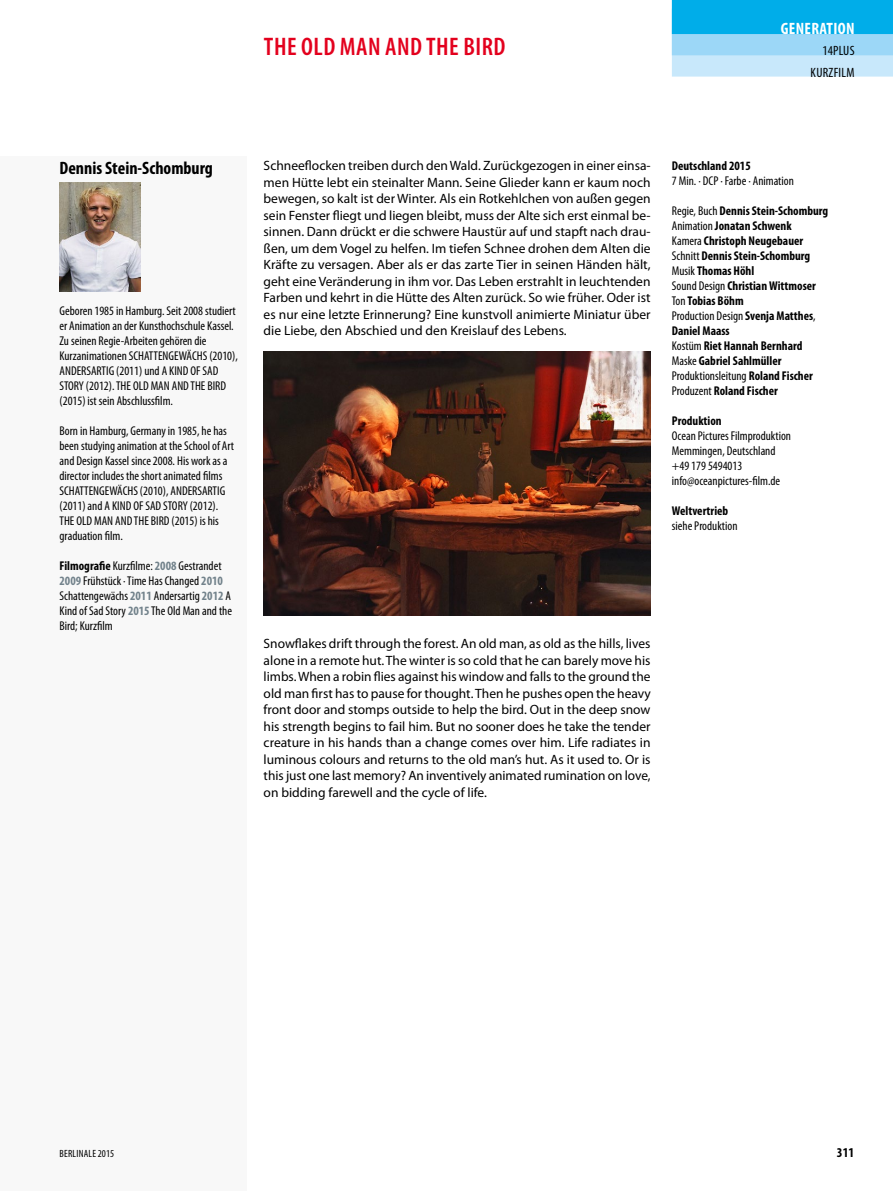
<style>
.page{position:relative;width:893px;height:1191px;background:#fff}
.page>*{position:absolute;margin:0;border:0;box-sizing:border-box;transform-origin:0 0}
.t1{font:600 condensed 25.5px "Myriad Pro";letter-spacing:.02em;color:#e3001d}
.t2{font:700 condensed 18px "Myriad Pro";color:#000}
.t3{font:700 condensed 16.5px "Myriad Pro";letter-spacing:.02em;color:#fff}
.t4{font:13.5px/16.5px "Myriad Pro";color:#000;text-align:justify}
.t5{font:condensed 13.5px "Myriad Pro";letter-spacing:.02em;color:#000}
.t6{font:700 condensed 13.5px "Myriad Pro";color:#000}
.t7{font:condensed 12.75px/15px "Myriad Pro";color:#000}
.t8{font:700 condensed 12.75px/15px "Myriad Pro";color:#000}
.t9{font:condensed 10.5px "Myriad Pro";letter-spacing:.02em;color:#000}
.s1{font-weight:700}
.s2{font-weight:700;color:#72828b}
.s3{font-weight:400}
</style>
<div class="page">
<div style="left:0;top:156px;width:247px;height:1035px;background:#f8f8f8"></div>
<img style="left:264px;top:351px;width:387px;height:264px">
<img style="left:60px;top:183px;width:80px;height:108px">
<div style="left:672px;top:30px;width:221px;height:47px;background:#c8e8fb"></div>
<div style="left:672px;top:9px;width:221px;height:46px;background:#9cd7f7"></div>
<div style="left:672px;top:0;width:221px;height:34px;background:#00ade9"></div>
<h1 class="t1" style="left:264px;top:31px;width:243px">THE OLD MAN AND THE BIRD</h1>
<p class="t3" style="left:781px;top:18px;width:75px">GENERATION</p>
<p class="t5" style="left:823px;top:43px;width:33px">14PLUS</p>
<p class="t5" style="left:811px;top:64px;width:45px">KURZFILM</p>
<h2 class="t2" style="left:60px;top:157px;width:155px">Dennis Stein-Schomburg</h2>
<p class="t7" style="left:60px;top:303px;width:180px">Geboren 1985 in Hamburg. Seit 2008 studiert er Animation an der Kunsthochschule Kassel.<br>Zu seinen Regie-Arbeiten gehören die Kurzanimationen SCHATTENGEWÄCHS (2010), ANDERSARTIG (2011) und A KIND OF SAD STORY (2012). THE OLD MAN AND THE BIRD (2015) ist sein Abschlussfilm.</p>
<p class="t7" style="left:60px;top:423px;width:176px">Born in Hamburg, Germany in 1985, he has been studying animation at the School of Art and Design Kassel since 2008. His work as a director includes the short animated films SCHATTENGEWÄCHS (2010), ANDERSARTIG (2011) and A KIND OF SAD STORY (2012).<br>THE OLD MAN AND THE BIRD (2015) is his graduation film.</p>
<p class="t7" style="left:60px;top:558px;width:174px"><span class="s1">Filmografie</span> Kurzfilme: <span class="s2">2008</span> Gestrandet <span class="s2">2009</span> Frühstück · Time Has Changed <span class="s2">2010<br></span>Schattengewächs <span class="s2">2011</span> Andersartig <span class="s2">2012</span> A Kind of Sad Story <span class="s2">2015</span> The Old Man and the Bird; Kurzfilm</p>
<p class="t4" style="left:264px;top:157px;width:388px">Schneeflocken treiben durch den Wald. Zurückgezogen in einer einsa&shy;men Hütte lebt ein steinalter Mann. Seine Glieder kann er kaum noch bewegen, so kalt ist der Winter. Als ein Rotkehlchen von außen gegen sein Fenster fliegt und liegen bleibt, muss der Alte sich erst einmal be&shy;sinnen. Dann drückt er die schwere Haustür auf und stapft nach drau&shy;ßen, um dem Vogel zu helfen. Im tiefen Schnee drohen dem Alten die Kräfte zu versagen. Aber als er das zarte Tier in seinen Händen hält, geht eine Veränderung in ihm vor. Das Leben erstrahlt in leuchtenden Farben und kehrt in die Hütte des Alten zurück. So wie früher. Oder ist es nur eine letzte Erinnerung? Eine kunstvoll animierte Miniatur über die Liebe, den Abschied und den Kreislauf des Lebens.</p>
<p class="t8" style="left:672px;top:158px;width:80px">Deutschland 2015</p>
<p class="t7" style="left:672px;top:173px;width:124px">7 Min. · DCP · Farbe · Animation</p>
<p class="t8" style="left:672px;top:203px;width:158px"><span class="s3">Regie, Buch</span> Dennis Stein-Schomburg<br><span class="s3">Animation</span> Jonatan Schwenk<br><span class="s3">Kamera</span> Christoph Neugebauer<br><span class="s3">Schnitt</span> Dennis Stein-Schomburg<br><span class="s3">Musik</span> Thomas Höhl<br><span class="s3">Sound Design</span> Christian Wittmoser<br><span class="s3">Ton</span> Tobias Böhm<br><span class="s3">Production Design</span> Svenja Matthes<span class="s3">,<br></span>Daniel Maass<br><span class="s3">Kostüm</span> Riet Hannah Bernhard<br><span class="s3">Maske</span> Gabriel Sahlmüller<br><span class="s3">Produktionsleitung</span> Roland Fischer<br><span class="s3">Produzent</span> Roland Fischer</p>
<p class="t8" style="left:672px;top:413px;width:51px">Produktion</p>
<p class="t7" style="left:672px;top:428px;width:121px">Ocean Pictures Filmproduktion<br>Memmingen, Deutschland +49 179 5494013 info@oceanpictures-film.de</p>
<p class="t8" style="left:672px;top:503px;width:58px">Weltvertrieb</p>
<p class="t7" style="left:672px;top:518px;width:67px">siehe Produktion</p>
<p class="t4" style="left:264px;top:635px;width:389px">Snowflakes drift through the forest. An old man, as old as the hills, lives alone in a remote hut. The winter is so cold that he can barely move his limbs. When a robin flies against his window and falls to the ground the old man first has to pause for thought. Then he pushes open the heavy front door and stomps outside to help the bird. Out in the deep snow his strength begins to fail him. But no sooner does he take the tender creature in his hands than a change comes over him. Life radiates in luminous colours and returns to the old man’s hut. As it used to. Or is this just one last memory? An inventively animated rumination on love, on bidding farewell and the cycle of life.</p>
<p class="t9" style="left:60px;top:1146px;width:56px">BERLINALE 2015</p>
<p class="t6" style="left:837px;top:1143px;width:19px">311</p>
</div>
